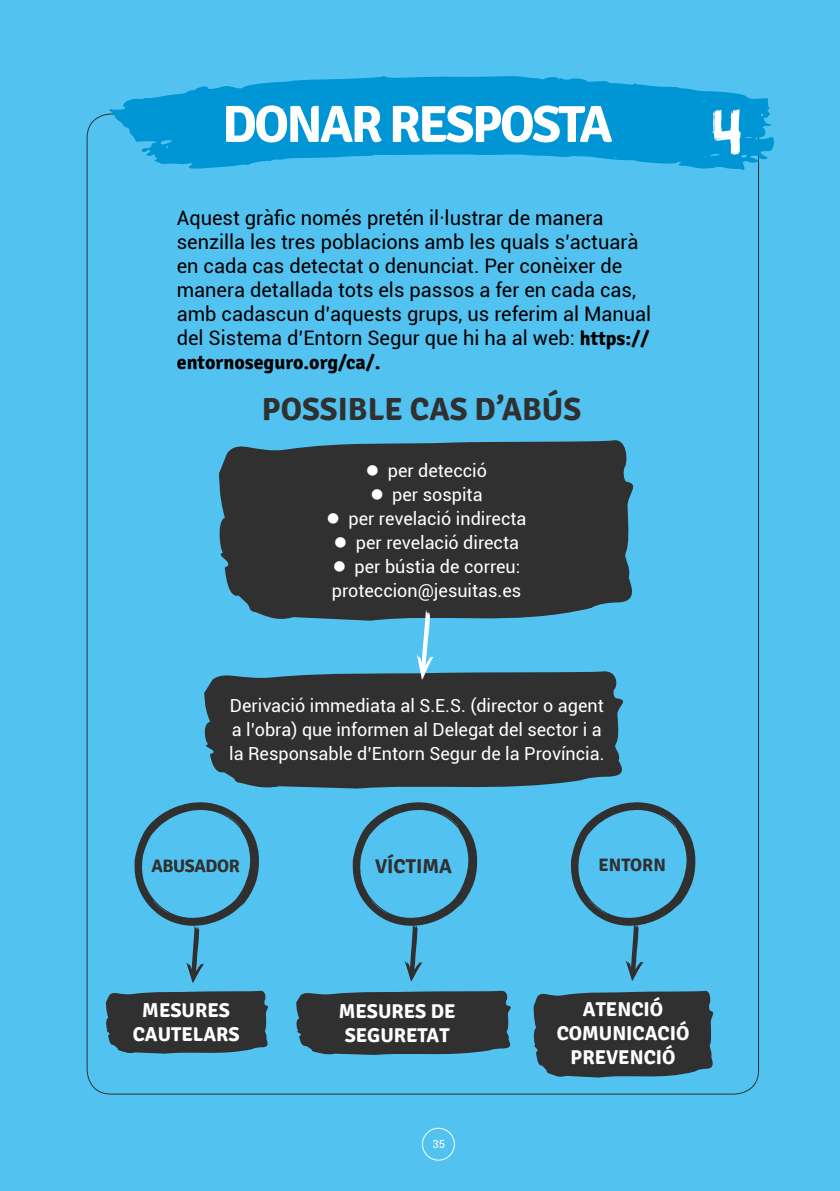
<style>
.page{position:relative;width:840px;height:1191px;background:#fff}
.page>*{position:absolute;margin:0;border:0;box-sizing:border-box;transform-origin:0 0}
.t1{font:57.4px "appopaint";color:#fff}
.t2{font:700 52px "Signika";letter-spacing:-.05em;color:#fff}
.t3{font:700 32px "Signika";color:#303030}
.t4{font:20px/24px "Roboto";color:#000}
.t5{font:700 20px/24px "Signika";color:#fff;text-align:center}
.t6{font:700 20px "Signika";color:#000}
.t7{font:700 20px "Signika";color:#303030}
.t8{font:18px/24px "Roboto";color:#fff}
.t9{font:700 18px "Signika";letter-spacing:-.025em;color:#303030}
.t10{font:11.2px "Roboto";color:#fff}
.s1{font-family:"Signika";font-weight:700}
</style>
<div class="page">
<div style="left:0;top:0;width:839px;height:1191px;background:#52c3f1"></div>
<svg style="left:106px;top:990px;width:162px;height:64px;background:#333d41"></svg>
<svg style="left:296px;top:990px;width:215px;height:65px;background:#333d41"></svg>
<svg style="left:533px;top:990px;width:181px;height:88px;background:#333e42"></svg>
<svg style="left:134px;top:802px;width:125px;height:181px"></svg>
<svg style="left:352px;top:802px;width:125px;height:179px"></svg>
<svg style="left:571px;top:802px;width:124px;height:179px"></svg>
<svg style="left:219px;top:440px;width:415px;height:181px;background:#323b3f"></svg>
<svg style="left:204px;top:671px;width:419px;height:118px;background:#323b3f"></svg>
<svg style="left:416px;top:609px;width:17px;height:71px"></svg>
<svg style="left:109px;top:76px;width:665px;height:95px;fill:#0096d6"></svg>
<div style="left:422px;top:1127px;width:32px;height:33px;border:1px solid #fff;border-radius:50%"></div>
<h2 class="t2" style="left:222px;top:93px;width:391px">DONAR RESPOSTA</h2>
<h1 class="t1" style="left:712px;top:96px;width:31px">4</h1>
<p class="t4" style="left:177px;top:205px;width:476px">Aquest gràfic només pretén il·lustrar de manera senzilla les tres poblacions amb les quals s’actuarà en cada cas detectat o denunciat. Per conèixer de manera detallada tots els passos a fer en cada cas, amb cadascun d’aquests grups, us referim al Manual del Sistema d’Entorn Segur que hi ha al web: <span class="s1">https://</span></p>
<p class="t6" style="left:177px;top:350px;width:205px">entornoseguro.org/ca/.</p>
<h3 class="t3" style="left:262px;top:390px;width:321px">POSSIBLE CAS D’ABúS</h3>
<p class="t8" style="left:365px;top:458px;width:122px">● per detecció</p>
<p class="t8" style="left:370px;top:482px;width:114px">● per sospita</p>
<p class="t8" style="left:326px;top:506px;width:201px">● per revelació indirecta</p>
<p class="t8" style="left:334px;top:530px;width:186px">● per revelació directa</p>
<p class="t8" style="left:331px;top:554px;width:191px">● per bústia de correu: proteccion@jesuitas.es</p>
<p class="t8" style="left:229px;top:693px;width:376px">Derivació immediata al S.E.S. (director o agent a l’obra) que informen al Delegat del sector i a la Responsable d’Entorn Segur de la Província.</p>
<p class="t9" style="left:151px;top:855px;width:90px">ABUSADOR</p>
<p class="t5" style="left:133px;top:998px;width:108px">MESURES<br>CAUTELARS</p>
<p class="t7" style="left:375px;top:854px;width:78px">VÍCTIMA</p>
<p class="t5" style="left:338px;top:999px;width:118px">MESURES DE<br>SEGURETAT</p>
<p class="t10" style="left:432px;top:1136px;width:14px">35</p>
<p class="t9" style="left:598px;top:854px;width:69px">ENTORN</p>
<p class="t5" style="left:556px;top:997px;width:134px">ATENCIÓ<br>COMUNICACIÓ<br>PREVENCIÓ</p>
</div>
